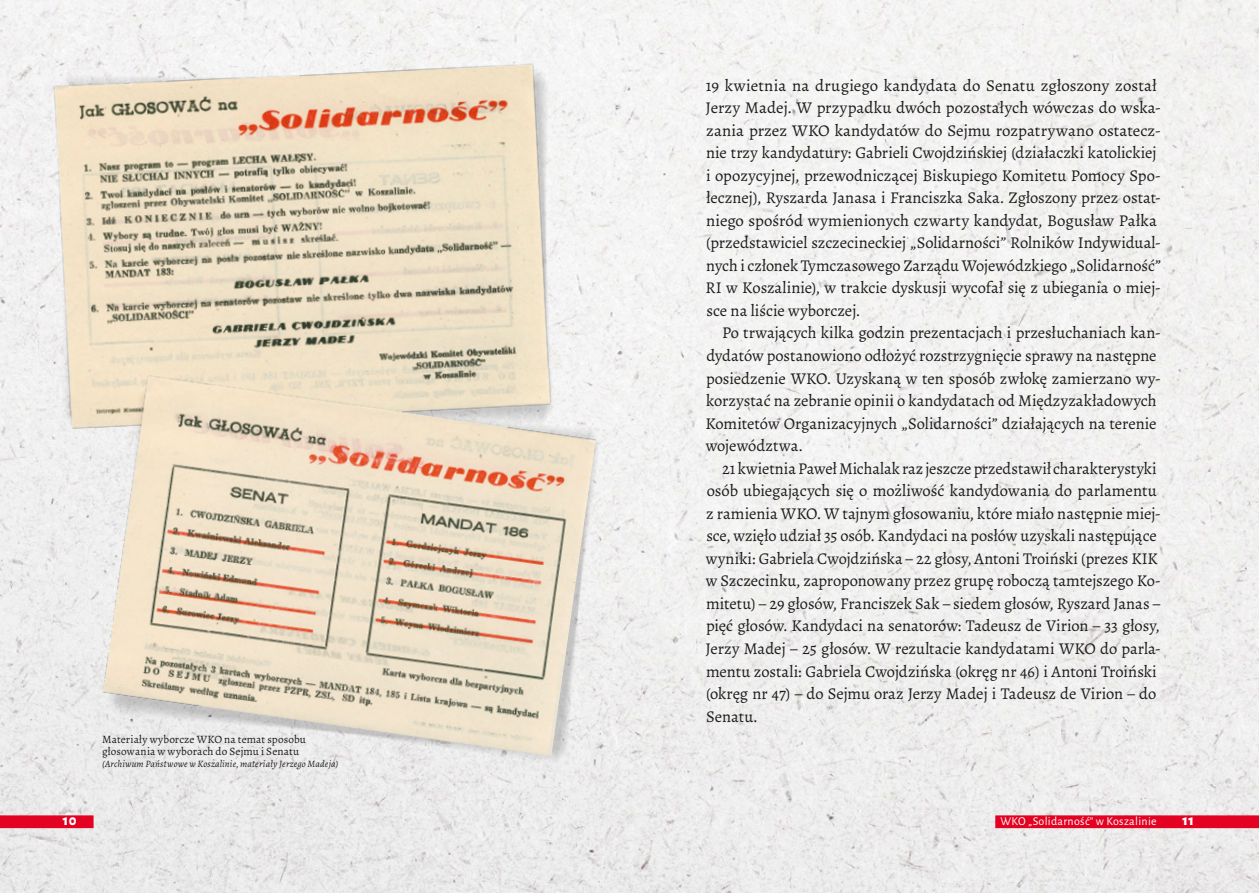
<style>
.page{position:relative;width:1259px;height:893px;background:#fff}
.page>*{position:absolute;margin:0;border:0;box-sizing:border-box;transform-origin:0 0}
.Akapit__15{font:16.5px/22.5px "Alegreya";letter-spacing:-.005em;color:#1c1c1b}
.Akapit{font:16.5px/22.5px "Alegreya";letter-spacing:-.005em;color:#1c1c1b}
.t1{font:800 15px "Alegreya Sans";color:#fff}
.t2{font:12px "Alegreya Sans";letter-spacing:.025em;color:#fff}
.Podpisy{font:11.25px/12px "Alegreya";letter-spacing:.01em;color:#1c1c1b}
.Źródło_ikonograficzn{font:italic 9.75px "Alegreya";letter-spacing:.02em;color:#1c1c1b}
</style>
<div class="page">
<img style="left:0;top:0;width:1259px;height:893px">
<div style="left:0;top:815px;width:94px;height:13px;background:#e30221"></div>
<div style="left:995px;top:815px;width:264px;height:13px;background:#e30221"></div>
<div style="left:46px;top:55px;width:518px;height:387px;background:#f3f2f2"></div>
<img style="left:51px;top:57px;width:505px;height:376px">
<img style="left:93px;top:368px;width:519px;height:406px">
<img style="left:102px;top:375px;width:494px;height:382px">
<p class="Podpisy" style="left:102px;top:733px;width:205px">Materiały wyborcze WKO na temat sposobu głosowania w wyborach do Sejmu i Senatu</p>
<p class="Źródło_ikonograficzn" style="left:102px;top:757px;width:238px">(Archiwum Państwowe w Koszalinie, materiały Jerzego Madeja)</p>
<p class="Akapit" style="left:705px;top:74px;width:457px">19 kwietnia na drugiego kandydata do Senatu zgłoszony został Jerzy Madej. W przypadku dwóch pozostałych wówczas do wska&shy;zania przez WKO kandydatów do Sejmu rozpatrywano ostatecz&shy;nie trzy kandydatury: Gabrieli Cwojdzińskiej (działaczki katolickiej i opozycyjnej, przewodniczącej Biskupiego Komitetu Pomocy Spo&shy;łecznej), Ryszarda Janasa i Franciszka Saka. Zgłoszony przez ostat&shy;niego spośród wymienionych czwarty kandydat, Bogusław Pałka (przedstawiciel szczecineckiej „Solidarności” Rolników Indywidual&shy;nych i członek Tymczasowego Zarządu Wojewódzkiego „Solidarność” RI w Koszalinie), w trakcie dyskusji wycofał się z ubiegania o miej&shy;sce na liście wyborczej.</p>
<p class="Akapit__15" style="left:705px;top:322px;width:457px;text-indent:17px">Po trwających kilka godzin prezentacjach i przesłuchaniach kan&shy;dydatów postanowiono odłożyć rozstrzygnięcie sprawy na następne posiedzenie WKO. Uzyskaną w ten sposób zwłokę zamierzano wy&shy;korzystać na zebranie opinii o kandydatach od Międzyzakładowych Komitetów Organizacyjnych „Solidarności” działających na terenie województwa.</p>
<p class="Akapit__15" style="left:705px;top:457px;width:456px;text-indent:17px">21 kwietnia Paweł Michalak raz jeszcze przedstawił charakterystyki osób ubiegających się o możliwość kandydowania do parlamentu z ramienia WKO. W tajnym głosowaniu, które miało następnie miej&shy;sce, wzięło udział 35 osób. Kandydaci na posłów uzyskali następujące wyniki: Gabriela Cwojdzińska – 22 głosy, Antoni Troiński (prezes KIK w Szczecinku, zaproponowany przez grupę roboczą tamtejszego Ko&shy;mitetu) – 29 głosów, Franciszek Sak – siedem głosów, Ryszard Janas – pięć głosów. Kandydaci na senatorów: Tadeusz de Virion – 33 głosy, Jerzy Madej – 25 głosów. W rezultacie kandydatami WKO do parla&shy;mentu zostali: Gabriela Cwojdzińska (okręg nr 46) i Antoni Troiński (okręg nr 47) – do Sejmu oraz Jerzy Madej i Tadeusz de Virion – do Senatu.</p>
<p class="t1" style="left:63px;top:809px;width:15px">10</p>
<p class="t2" style="left:1000px;top:813px;width:158px">WKO „Solidarność” w Koszalinie</p>
<p class="t1" style="left:1182px;top:809px;width:13px">11</p>
</div>
